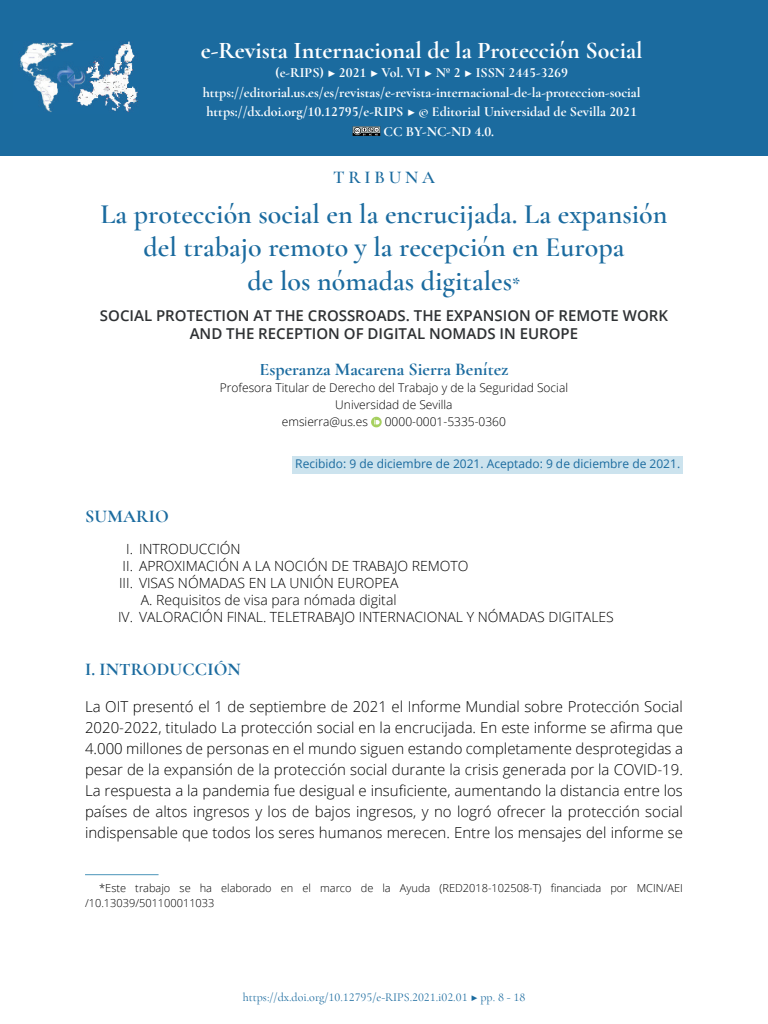
<style>
.page{position:relative;width:768px;height:1024px;background:#fff}
.page>*{position:absolute;margin:0;border:0;box-sizing:border-box;transform-origin:0 0}
._10_Título_Ppal{font:600 28px/33.6px "Cormorant Garamond";color:#1b6b9f;text-align:center}
.t1{font:700 24px "Cormorant Garamond";color:#fff}
._20_autor{font:700 18px "Cormorant Garamond";color:#1b6b9f}
._40_Enunciado{font:700 18px "Cormorant Garamond";letter-spacing:.01em;color:#1b6b9f}
._12_tribuna{font:600 18px "Cormorant Garamond";letter-spacing:.21em;color:#1b6b9f}
._00_bsc_Sin{font:300 15px/21px "Open Sans";color:#000;text-align:justify}
._10b_Tít_Secund{font:600 15px/18px "Open Sans";color:#2e3133;text-align:center}
.t2{font:700 14px "Cormorant Garamond";color:#fff}
.Summary{font:300 14px "Open Sans";color:#000}
.Summary_2{font:300 14px "Open Sans";color:#000}
._21_autores_informac{font:300 12px "Open Sans";color:#000}
._22_Recibido{font:12px "Open Sans";color:#1b6b9f}
.t3{font:12px "Cormorant Garamond";color:#1b6b9f}
.zz_notas_asterisco{font:300 11px/15px "Open Sans";color:#000}
.s1{font-weight:700;font-size:18px}
</style>
<div class="page">
<div style="left:292px;top:456px;width:391px;height:18px;background:#cce3ee"></div>
<svg style="left:371px;top:417px;width:11px;height:10px"></svg>
<hr style="left:85px;top:874px;width:74px;height:1px;background:#4b94b9">
<div style="left:0;top:0;width:768px;height:156px;background:#1b6b9f"></div>
<svg style="left:353px;top:126px;width:27px;height:10px"></svg>
<img style="left:20px;top:42px;width:118px;height:70px">
<h2 class="t1" style="left:201px;top:35px;width:443px">e-Revista Internacional de la Protección Social</h2>
<p class="t2" style="left:275px;top:64px;width:294px">(e-RIPS) ▶ 2021 ▶ Vol. VI ▶ Nº 2 ▶ ISSN 2445-3269</p>
<p class="t2" style="left:203px;top:84px;width:439px">https://editorial.us.es/es/revistas/e-revista-internacional-de-la-proteccion-social</p>
<p class="t2" style="left:206px;top:103px;width:432px">https://dx.doi.org/10.12795/e-RIPS ▶ © Editorial Universidad de Sevilla 2021</p>
<p class="t2" style="left:384px;top:123px;width:112px">CC BY-NC-ND 4.0.</p>
<p class="_12_tribuna" style="left:333px;top:166px;width:103px">TRIBUNA</p>
<p class="_10_Título_Ppal" style="left:100px;top:197px;width:569px">La protección social en la encrucijada. La expansión del trabajo remoto y la recepción en Europa<br>de los nómadas digitales<span class="s1">*</span></p>
<p class="_10b_Tít_Secund" style="left:100px;top:306px;width:570px">SOCIAL PROTECTION AT THE CROSSROADS. THE EXPANSION OF REMOTE WORK<br>AND THE RECEPTION OF DIGITAL NOMADS IN EUROPE</p>
<p class="_20_autor" style="left:259px;top:358px;width:251px">Esperanza Macarena Sierra Benítez</p>
<p class="_21_autores_informac" style="left:220px;top:379px;width:350px">Profesora Titular de Derecho del Trabajo y de la Seguridad Social</p>
<p class="_21_autores_informac" style="left:335px;top:396px;width:119px">Universidad de Sevilla</p>
<p class="_21_autores_informac" style="left:282px;top:413px;width:88px">emsierra@us.es</p>
<p class="_21_autores_informac" style="left:385px;top:413px;width:123px">0000-0001-5335-0360</p>
<p class="_22_Recibido" style="left:295px;top:455px;width:386px">Recibido: 9 de diciembre de 2021. Aceptado: 9 de diciembre de 2021.</p>
<p class="_40_Enunciado" style="left:85px;top:505px;width:85px">SUMARIO</p>
<p class="Summary" style="left:126px;top:540px;width:116px">I. INTRODUCCIÓN</p>
<p class="Summary" style="left:123px;top:556px;width:348px">II. APROXIMACIÓN A LA NOCIÓN DE TRABAJO REMOTO</p>
<p class="Summary" style="left:119px;top:573px;width:281px">III. VISAS NÓMADAS EN LA UNIÓN EUROPEA</p>
<p class="Summary_2" style="left:141px;top:590px;width:257px">A. Requisitos de visa para nómada digital</p>
<p class="Summary" style="left:118px;top:607px;width:497px">IV. VALORACIÓN FINAL. TELETRABAJO INTERNACIONAL Y NÓMADAS DIGITALES</p>
<p class="_40_Enunciado" style="left:85px;top:658px;width:157px">I. INTRODUCCIÓN</p>
<p class="_00_bsc_Sin" style="left:85px;top:696px;width:599px">La OIT presentó el 1 de septiembre de 2021 el Informe Mundial sobre Protección Social 2020-2022, titulado La protección social en la encrucijada. En este informe se afirma que 4.000 millones de personas en el mundo siguen estando completamente desprotegidas a pesar de la expansión de la protección social durante la crisis generada por la COVID-19.<br>La respuesta a la pandemia fue desigual e insuficiente, aumentando la distancia entre los países de altos ingresos y los de bajos ingresos, y no logró ofrecer la protección social indispensable que todos los seres humanos merecen. Entre los mensajes del informe se</p>
<p class="zz_notas_asterisco" style="left:85px;top:880px;width:599px;text-indent:14px">*Este trabajo se ha elaborado en el marco de la Ayuda (RED2018-102508-T) financiada por MCIN/AEI /10.13039/501100011033</p>
<p class="t3" style="left:243px;top:990px;width:284px">https://dx.doi.org/10.12795/e-RIPS.2021.i02.01 ▶ pp. 8 - 18</p>
</div>
